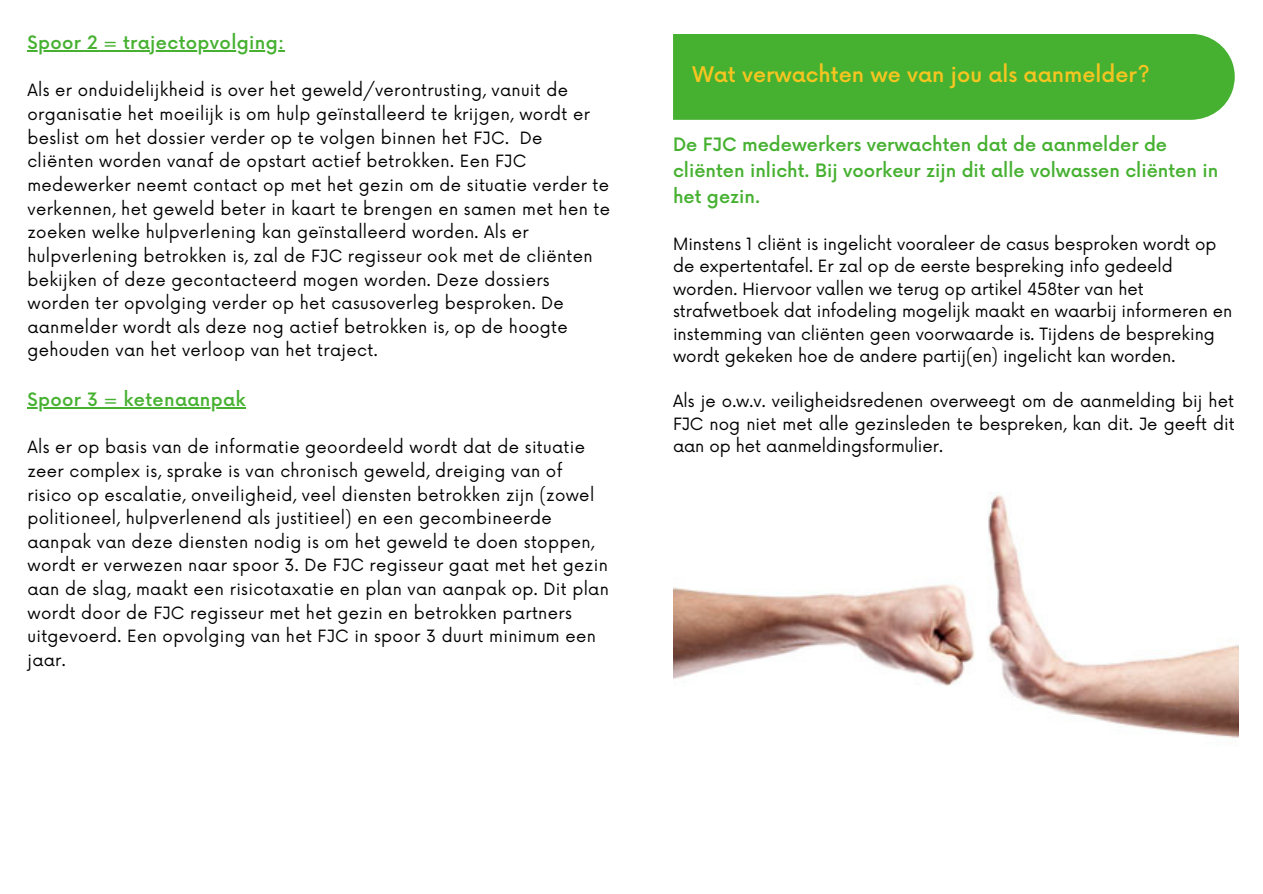
<style>
.page{position:relative;width:1263px;height:894px;background:#fff}
.page>*{position:absolute;margin:0;border:0;box-sizing:border-box;transform-origin:0 0}
.t1{font:500 21px "Now";color:#f7c520}
.t2{font:500 18px/25.8px "Now";color:#46b131}
.t3{font:500 18px "Now";letter-spacing:.02em;color:#46b131}
.t4{font:16.5px/23.5px "Now";letter-spacing:.02em;color:#000}
.t5{font:16.5px/22.5px "Now";color:#000}
</style>
<div class="page">
<div style="left:673px;top:34px;width:562px;height:86px;background:#46b131"></div>
<img style="left:673px;top:493px;width:566px;height:245px">
<hr style="left:27px;top:50px;width:258px;height:1px;background:#46b131">
<hr style="left:27px;top:407px;width:219px;height:1px;background:#46b131">
<p class="t3" style="left:27px;top:33px;width:258px">Spoor 2 = trajectopvolging:</p>
<p class="t4" style="left:27px;top:79px;width:584px">Als er onduidelijkheid is over het geweld/verontrusting, vanuit de organisatie het moeilijk is om hulp geïnstalleerd te krijgen, wordt er beslist om het dossier verder op te volgen binnen het FJC. De cliënten worden vanaf de opstart actief betrokken. Een FJC medewerker neemt contact op met het gezin om de situatie verder te verkennen, het geweld beter in kaart te brengen en samen met hen te zoeken welke hulpverlening kan geïnstalleerd worden. Als er hulpverlening betrokken is, zal de FJC regisseur ook met de cliënten bekijken of deze gecontacteerd mogen worden. Deze dossiers worden ter opvolging verder op het casusoverleg besproken. De aanmelder wordt als deze nog actief betrokken is, op de hoogte gehouden van het verloop van het traject.</p>
<p class="t3" style="left:27px;top:389px;width:220px">Spoor 3 = ketenaanpak</p>
<p class="t4" style="left:27px;top:436px;width:583px">Als er op basis van de informatie geoordeeld wordt dat de situatie zeer complex is, sprake is van chronisch geweld, dreiging van of risico op escalatie, onveiligheid, veel diensten betrokken zijn (zowel politioneel, hulpverlenend als justitieel) en een gecombineerde aanpak van deze diensten nodig is om het geweld te doen stoppen, wordt er verwezen naar spoor 3. De FJC regisseur gaat met het gezin aan de slag, maakt een risicotaxatie en plan van aanpak op. Dit plan wordt door de FJC regisseur met het gezin en betrokken partners uitgevoerd. Een opvolging van het FJC in spoor 3 duurt minimum een jaar.</p>
<p class="t1" style="left:692px;top:63px;width:459px">Wat verwachten we van jou als aanmelder?</p>
<p class="t2" style="left:673px;top:132px;width:547px">De FJC medewerkers verwachten dat de aanmelder de cliënten inlicht. Bij voorkeur zijn dit alle volwassen cliënten in het gezin.</p>
<p class="t5" style="left:673px;top:233px;width:561px">Minstens 1 cliënt is ingelicht vooraleer de casus besproken wordt op de expertentafel. Er zal op de eerste bespreking info gedeeld worden. Hiervoor vallen we terug op artikel 458ter van het strafwetboek dat infodeling mogelijk maakt en waarbij informeren en instemming van cliënten geen voorwaarde is. Tijdens de bespreking wordt gekeken hoe de andere partij(en) ingelicht kan worden.</p>
<p class="t4" style="left:673px;top:391px;width:563px;line-height:22.5px;text-align:justify">Als je o.w.v. veiligheidsredenen overweegt om de aanmelding bij het FJC nog niet met alle gezinsleden te bespreken, kan dit. Je geeft dit aan op het aanmeldingsformulier.</p>
</div>
